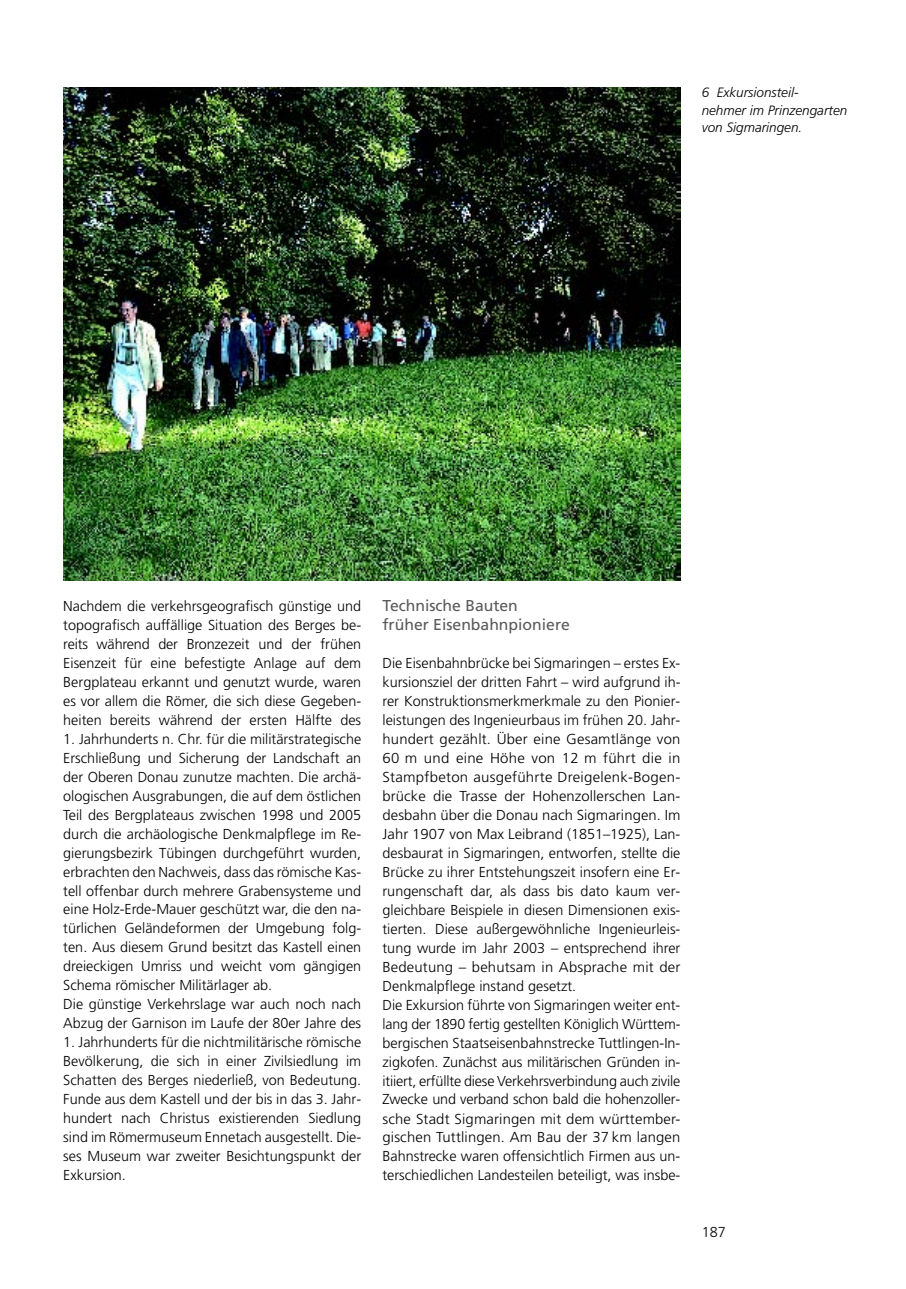
<style>
.page{position:relative;width:906px;height:1289px;background:#fff}
.page>*{position:absolute;margin:0;border:0;box-sizing:border-box;transform-origin:0 0}
.t1{font:15.75px/19px "Frutiger";color:#5a5a5a}
.t2{font:300 14.4px/19px "Frutiger";color:#000;text-align:justify}
.t3{font:italic 300 13.5px/17.2px "Frutiger";color:#000}
</style>
<div class="page">
<img style="left:63px;top:87px;width:617px;height:493px">
<p class="t3" style="left:701px;top:85px;width:147px">6 Exkursionsteil-<br>nehmer im Prinzengarten von Sigmaringen.</p>
<p class="t2" style="left:63px;top:597px;width:299px">Nachdem die verkehrsgeografisch günstige und topografisch auffällige Situation des Berges be&shy;reits während der Bronzezeit und der frühen Eisenzeit für eine befestigte Anlage auf dem Bergplateau erkannt und genutzt wurde, waren es vor allem die Römer, die sich diese Gegeben&shy;heiten bereits während der ersten Hälfte des</p>
<p class="t2" style="left:63px;top:730px;width:299px;text-align:left">1. Jahrhunderts n. Chr. für die militärstrategische Erschließung und Sicherung der Landschaft an der Oberen Donau zunutze machten. Die archä&shy;ologischen Ausgrabungen, die auf dem östlichen Teil des Bergplateaus zwischen 1998 und 2005 durch die archäologische Denkmalpflege im Re&shy;gierungsbezirk Tübingen durchgeführt wurden, erbrachten den Nachweis, dass das römische Kas&shy;tell offenbar durch mehrere Grabensysteme und eine Holz-Erde-Mauer geschützt war, die den na&shy;türlichen Geländeformen der Umgebung folg&shy;ten. Aus diesem Grund besitzt das Kastell einen dreieckigen Umriss und weicht vom gängigen Schema römischer Militärlager ab.<br>Die günstige Verkehrslage war auch noch nach Abzug der Garnison im Laufe der 80er Jahre des</p>
<p class="t2" style="left:63px;top:1034px;width:299px">1. Jahrhunderts für die nichtmilitärische römische Bevölkerung, die sich in einer Zivilsiedlung im Schatten des Berges niederließ, von Bedeutung.<br>Funde aus dem Kastell und der bis in das 3. Jahr&shy;hundert nach Christus existierenden Siedlung sind im Römermuseum Ennetach ausgestellt. Die&shy;ses Muse um war zweiter Besichtungspunkt der Exkursion.</p>
<p class="t1" style="left:382px;top:597px;width:189px">Technische Bauten<br>früher Eisenbahnpioniere</p>
<p class="t2" style="left:382px;top:654px;width:299px;text-align:left">Die Eisenbahnbrücke bei Sigmaringen – erstes Ex&shy;kursionsziel der dritten Fahrt – wird aufgrund ih&shy;rer Konstruktionsmerkmerkmale zu den Pionier&shy;leistungen des Ingenieurbaus im frühen 20. Jahr&shy;hundert gezählt. Über eine Gesamtlänge von 60 m und eine Höhe von 12 m führt die in Stampfbeton ausgeführte Dreigelenk-Bogen&shy;brücke die Trasse der Hohen zol lerschen Lan&shy;desbahn über die Donau nach Sigmaringen. Im Jahr 1907 von Max Leibrand (1851–1925), Lan&shy;desbaurat in Sigmaringen, entworfen, stellte die Brücke zu ihrer Entstehungszeit insofern eine Er&shy;rungenschaft dar, als dass bis dato kaum ver&shy;gleichbare Beispiele in diesen Dimensionen exis&shy;tierten. Diese außergewöhnliche Ingenieurleis&shy;tung wurde im Jahr 2003 – entsprechend ihrer Bedeutung – behutsam in Absprache mit der Denkmalpflege instand gesetzt.<br>Die Exkursion führte von Sigmaringen weiter ent&shy;lang der 1890 fertig gestellten Königlich Württem&shy;bergischen Staatseisenbahnstrecke Tuttlingen-In&shy;zigkofen. Zunächst aus militärischen Gründen in&shy;itiiert, erfüllte diese Verkehrsverbindung auch zivile Zwecke und verband schon bald die hohenzoller&shy;sche Stadt Sigmaringen mit dem württember&shy;gi schen Tuttlingen. Am Bau der 37 km langen Bahnstrecke waren offensichtlich Firmen aus un - terschiedlichen Landesteilen beteiligt, was insbe-</p>
<p class="t2" style="left:701px;top:1223px;width:26px">187</p>
</div>
